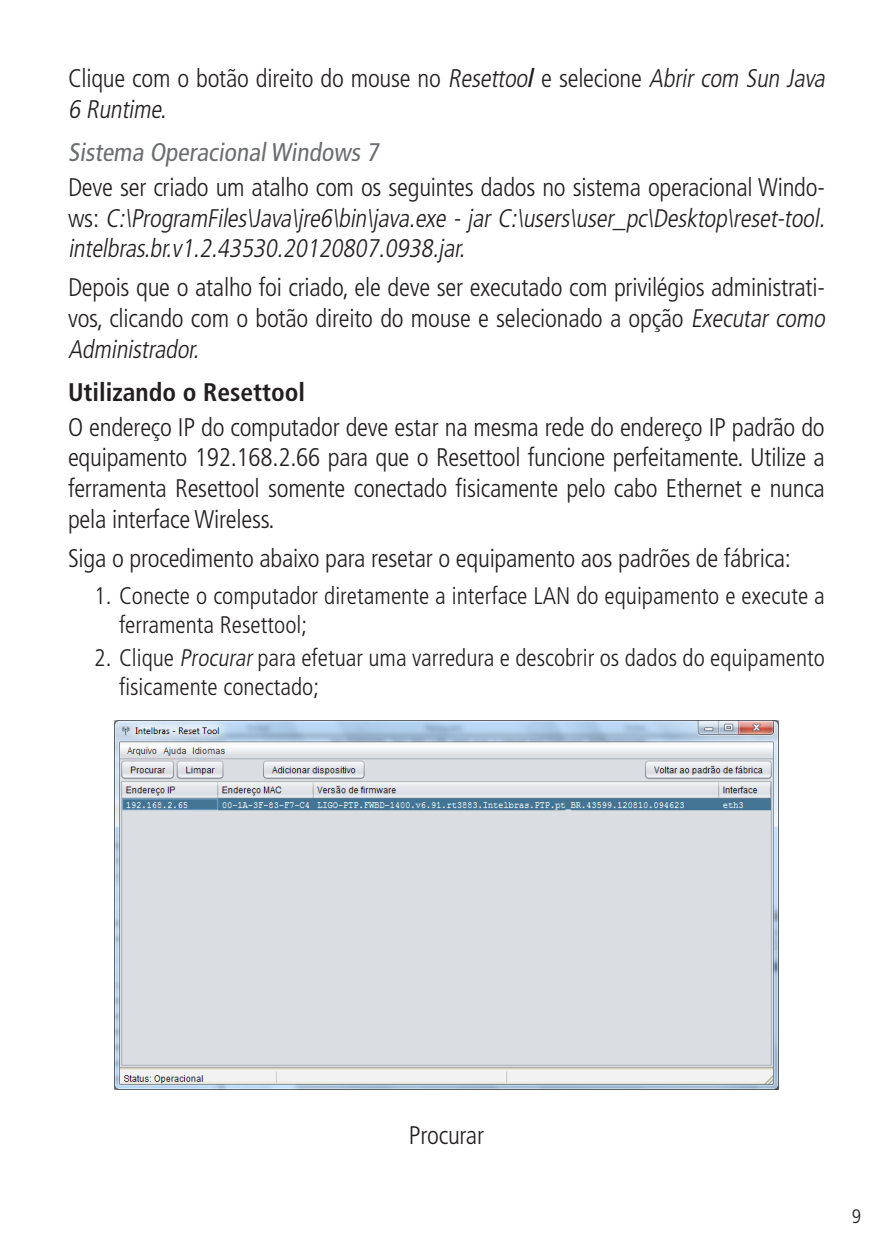
<style>
.page{position:relative;width:893px;height:1259px;background:#fff}
.page>*{position:absolute;margin:0;border:0;box-sizing:border-box;transform-origin:0 0}
._0__Corpo_de_texto{font:300 condensed 25.5px/30.6px "Frutiger LT Std";letter-spacing:-.01em;color:#231f20}
._0__Corpo_de_texto-2{font:italic 300 condensed 25.5px/30.6px "Frutiger LT Std";letter-spacing:-.01em;color:#231f20}
._4__Titulo_4{font:condensed 25.5px "Frutiger LT Std";color:#6c6d70}
._3__Titulo_3{font:700 condensed 25.5px "Frutiger LT Std";color:#231f20}
._10__Figura{font:300 condensed 25.5px "Frutiger LT Std";letter-spacing:-.01em;color:#231f20}
.t1{font:300 condensed 24px/28.8px "Frutiger LT Std";color:#231f20}
.t2{font:300 condensed 19.5px "Frutiger LT Std";color:#231f20}
.s1{font-style:italic}
.s2{font-weight:400;font-style:italic;font-stretch:normal}
.s3{font-style:normal}
</style>
<div class="page">
<img style="left:115px;top:720px;width:663px;height:369px">
<p class="_0__Corpo_de_texto" style="left:68px;top:63px;width:763px">Clique com o botão direito do mouse no <span class="s1">Resettoo</span><span class="s2">l</span> e selecione <span class="s1">Abrir com Sun Java<br>6 Runtime.</span></p>
<p class="_4__Titulo_4" style="left:68px;top:137px;width:316px">Sistema OperacionalWindows 7</p>
<p class="_0__Corpo_de_texto-2" style="left:68px;top:172px;width:763px"><span class="s3">Deve ser criado um atalho com os seguintes dados no sistema operacional Windo&shy;w s :</span> C:\ProgramFiles\Java\jre6\bin\java.exe - jar C:\users\user_pc\Desktop\reset-tool. intelbras.br.v1.2.43530.20120807.0938.jar.</p>
<p class="_0__Corpo_de_texto" style="left:68px;top:273px;width:763px">Depois que o atalho foi criado, ele deve ser executado com privilégios administrati&shy;vos, clicando com o botão direito do mouse e selecionado a opção <span class="s1">Executar como<br>Administrador.</span></p>
<p class="_3__Titulo_3" style="left:68px;top:377px;width:239px">Utilizando o Resettool</p>
<p class="_0__Corpo_de_texto" style="left:68px;top:412px;width:758px;text-align:justify">O endereço IP do computador deve estar na mesma rede do endereço IP padrão do equipamento 192.168.2.66 para que o Resettool funcione perfeitamente. Utilize a ferramenta Resettool somente conectado fisicamente pelo cabo Ethernet e nunca pela interface Wireless.</p>
<p class="_0__Corpo_de_texto" style="left:68px;top:543px;width:724px">Siga o procedimento abaixo para resetar o equipamento aos padrões de fábrica:</p>
<p class="t1" style="left:119px;top:582px;width:707px;text-indent:-25px">1. Conecte o computador diretamente a interface LAN do equipamento e execute a ferramenta Resettool;</p>
<p class="t1" style="left:119px;top:643px;width:707px;text-indent:-25px">2. Clique <span class="s1">Procurar</span>para efetuar uma varredura e descobrir os dados do equipamento fisicamente conectado;</p>
<p class="_10__Figura" style="left:409px;top:1121px;width:77px">Procurar</p>
<p class="t2" style="left:852px;top:1205px;width:11px">9</p>
</div>
